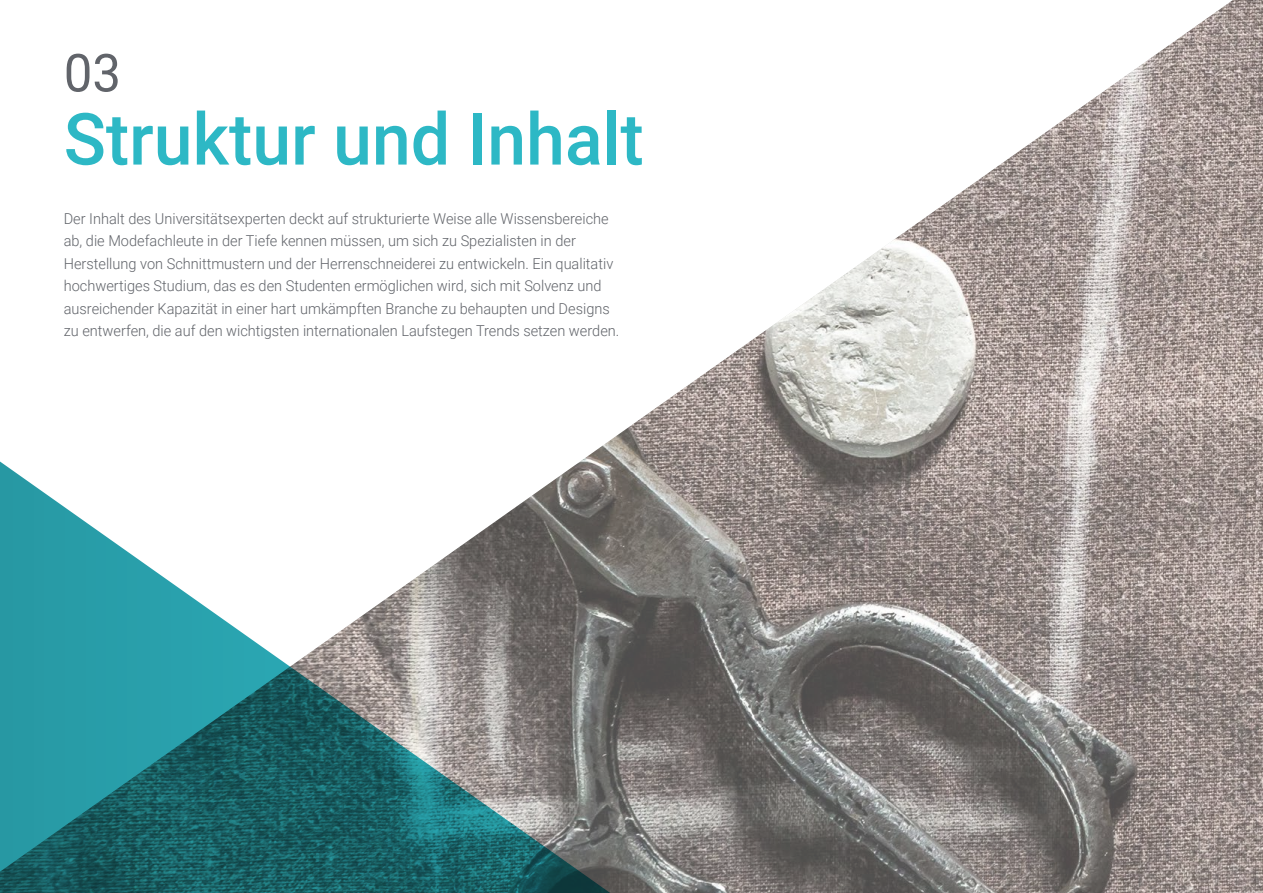
<style>
.page{position:relative;width:1263px;height:893px;background:#fff}
.page>*{position:absolute;margin:0;border:0;box-sizing:border-box;transform-origin:0 0}
.t1{font:500 72px "Roboto";color:#2db8c5}
.t2{font:52.5px "Roboto";color:#61646a}
.t3{font:300 15px/22.5px "Roboto";color:#61646a}
</style>
<div class="page">
<img style="left:602px;top:0;width:661px;height:893px">
<svg style="left:0;top:446px;width:640px;height:447px"></svg>
<h2 class="t2" style="left:64px;top:36px;width:59px">03</h2>
<h1 class="t1" style="left:64px;top:89px;width:581px">Struktur und Inhalt</h1>
<p class="t3" style="left:64px;top:207px;width:557px">Der Inhalt des Universitätsexperten deckt auf strukturierte Weise alle Wissensbereiche ab, die Modefachleute in der Tiefe kennen müssen, um sich zu Spezialisten in der Herstellung von Schnittmustern und der Herrenschneiderei zu entwickeln. Ein qualitativ hochwertiges Studium, das es den Studenten ermöglichen wird, sich mit Solvenz und ausreichender Kapazität in einer hart umkämpften Branche zu behaupten und Designs zu entwerfen, die auf den wichtigsten internationalen Laufstegen Trends setzen werden.</p>
</div>
